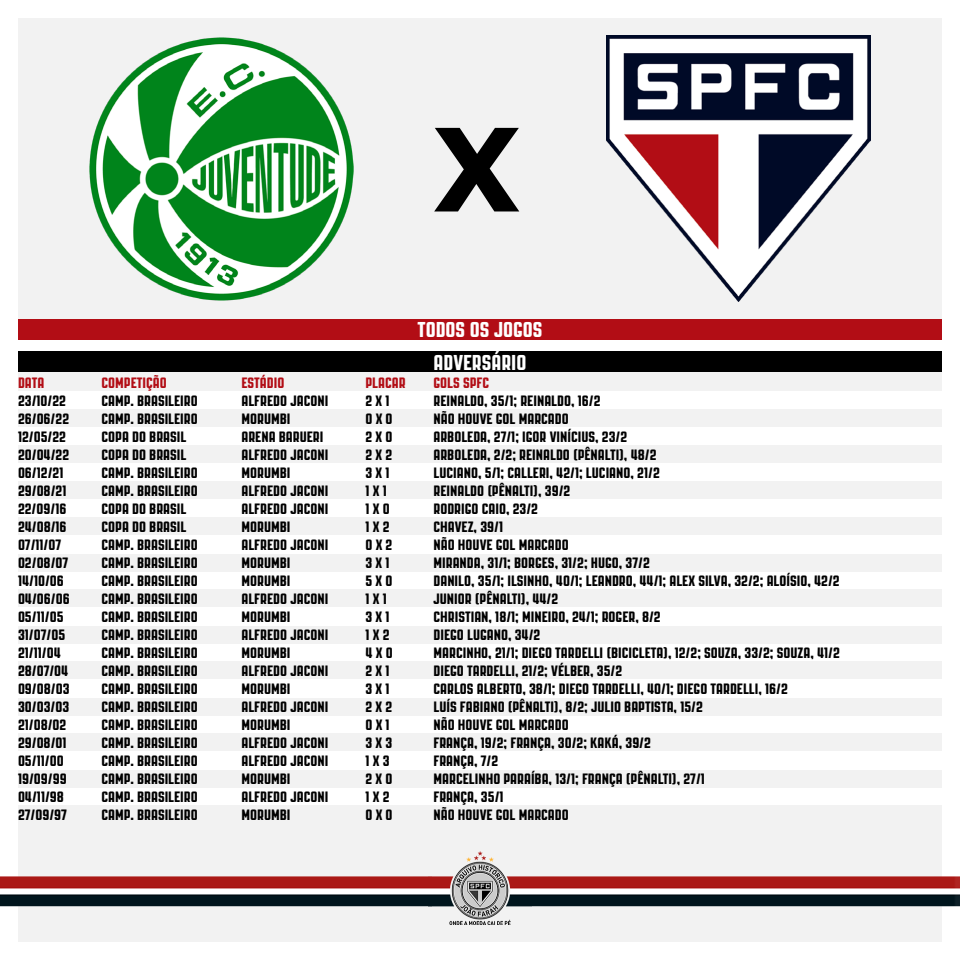
<style>
.page{position:relative;width:960px;height:960px;background:#fff}
.page>*{position:absolute;margin:0;border:0;box-sizing:border-box;transform-origin:0 0}
.t1{font:700 115px "Verdana";color:#000}
.t2{font:21.5px "PAG Revolucion";color:#fff}
.t3{font:15px "PAG Revolucion";color:#000}
.t4{font:15px "PAG Revolucion";color:#b20d15}
</style>
<div class="page">
<div style="left:18px;top:372px;width:924px;height:20px;background:#f2f2f2"></div>
<div style="left:18px;top:391px;width:924px;height:18px;background:#fff"></div>
<div style="left:18px;top:445px;width:924px;height:18px;background:#f2f2f2"></div>
<div style="left:18px;top:589px;width:924px;height:18px;background:#f2f2f2"></div>
<div style="left:18px;top:733px;width:924px;height:18px;background:#f2f2f2"></div>
<div style="left:18px;top:517px;width:924px;height:18px;background:#f2f2f2"></div>
<div style="left:18px;top:661px;width:924px;height:18px;background:#f2f2f2"></div>
<div style="left:18px;top:805px;width:924px;height:18px;background:#f2f2f2"></div>
<div style="left:18px;top:823px;width:924px;height:119px;background:#f2f2f2"></div>
<div style="left:18px;top:409px;width:924px;height:18px;background:#f2f2f2"></div>
<div style="left:18px;top:554px;width:924px;height:18px;background:#f2f2f2"></div>
<div style="left:18px;top:698px;width:924px;height:18px;background:#f2f2f2"></div>
<div style="left:18px;top:481px;width:924px;height:18px;background:#f2f2f2"></div>
<div style="left:18px;top:626px;width:924px;height:18px;background:#f2f2f2"></div>
<div style="left:18px;top:770px;width:924px;height:18px;background:#f2f2f2"></div>
<div style="left:18px;top:18px;width:924px;height:322px;background:#f2f2f2"></div>
<img style="left:0;top:852px;width:960px;height:72px">
<div style="left:18px;top:351px;width:924px;height:21px;background:#000"></div>
<div style="left:18px;top:320px;width:924px;height:20px;background:#b20d15"></div>
<img style="left:607px;top:36px;width:264px;height:266px">
<img style="left:89px;top:37px;width:264px;height:263px">
<h1 class="t1" style="left:433px;top:88px;width:89px">X</h1>
<h2 class="t2" style="left:418px;top:318px;width:126px">TODOS OS JOGOS</h2>
<h2 class="t2" style="left:434px;top:351px;width:94px">ADVERSÁRIO</h2>
<p class="t4" style="left:18px;top:374px;width:28px">DATA</p>
<p class="t4" style="left:102px;top:374px;width:67px">COMPETIÇÃO</p>
<p class="t4" style="left:242px;top:374px;width:44px">ESTÁDIO</p>
<p class="t4" style="left:366px;top:374px;width:42px">PLACAR</p>
<p class="t4" style="left:434px;top:374px;width:57px">GOLS SPFC</p>
<p class="t3" style="left:18px;top:392px;width:50px">23/10/22</p>
<p class="t3" style="left:102px;top:392px;width:98px">CAMP. BRASILEIRO</p>
<p class="t3" style="left:242px;top:392px;width:88px">ALFREDO JACONI</p>
<p class="t3" style="left:366px;top:392px;width:26px">2 X 1</p>
<p class="t3" style="left:434px;top:392px;width:169px">REINALDO, 35/1; REINALDO, 16/2</p>
<p class="t3" style="left:18px;top:410px;width:53px">26/06/22</p>
<p class="t3" style="left:102px;top:410px;width:98px">CAMP. BRASILEIRO</p>
<p class="t3" style="left:242px;top:410px;width:51px">MORUMBI</p>
<p class="t3" style="left:366px;top:410px;width:29px">0 X 0</p>
<p class="t3" style="left:434px;top:410px;width:137px">NÃO HOUVE GOL MARCADO</p>
<p class="t3" style="left:18px;top:428px;width:50px">12/05/22</p>
<p class="t3" style="left:102px;top:428px;width:86px">COPA DO BRASIL</p>
<p class="t3" style="left:242px;top:428px;width:83px">ARENA BARUERI</p>
<p class="t3" style="left:366px;top:428px;width:28px">2 X 0</p>
<p class="t3" style="left:434px;top:428px;width:195px">ARBOLEDA, 27/1; IGOR VINÍCIUS, 23/2</p>
<p class="t3" style="left:18px;top:446px;width:53px">20/04/22</p>
<p class="t3" style="left:102px;top:446px;width:86px">COPA DO BRASIL</p>
<p class="t3" style="left:242px;top:446px;width:88px">ALFREDO JACONI</p>
<p class="t3" style="left:366px;top:446px;width:28px">2 X 2</p>
<p class="t3" style="left:434px;top:446px;width:225px">ARBOLEDA, 2/2; REINALDO (PÊNALTI), 48/2</p>
<p class="t3" style="left:18px;top:464px;width:47px">06/12/21</p>
<p class="t3" style="left:102px;top:464px;width:98px">CAMP. BRASILEIRO</p>
<p class="t3" style="left:242px;top:464px;width:51px">MORUMBI</p>
<p class="t3" style="left:366px;top:464px;width:26px">3 X 1</p>
<p class="t3" style="left:434px;top:464px;width:228px">LUCIANO, 5/1; CALLERI, 42/1; LUCIANO, 21/2</p>
<p class="t3" style="left:18px;top:482px;width:50px">29/08/21</p>
<p class="t3" style="left:102px;top:482px;width:98px">CAMP. BRASILEIRO</p>
<p class="t3" style="left:242px;top:482px;width:88px">ALFREDO JACONI</p>
<p class="t3" style="left:366px;top:482px;width:23px">1 X 1</p>
<p class="t3" style="left:434px;top:482px;width:138px">REINALDO (PÊNALTI), 39/2</p>
<p class="t3" style="left:18px;top:500px;width:50px">22/09/16</p>
<p class="t3" style="left:102px;top:500px;width:86px">COPA DO BRASIL</p>
<p class="t3" style="left:242px;top:500px;width:88px">ALFREDO JACONI</p>
<p class="t3" style="left:366px;top:500px;width:26px">1 X 0</p>
<p class="t3" style="left:434px;top:500px;width:106px">RODRIGO CAIO, 23/2</p>
<p class="t3" style="left:18px;top:518px;width:50px">24/08/16</p>
<p class="t3" style="left:102px;top:518px;width:86px">COPA DO BRASIL</p>
<p class="t3" style="left:242px;top:518px;width:51px">MORUMBI</p>
<p class="t3" style="left:366px;top:518px;width:26px">1 X 2</p>
<p class="t3" style="left:434px;top:518px;width:71px">CHAVEZ, 39/1</p>
<p class="t3" style="left:18px;top:536px;width:45px">07/11/07</p>
<p class="t3" style="left:102px;top:536px;width:98px">CAMP. BRASILEIRO</p>
<p class="t3" style="left:242px;top:536px;width:88px">ALFREDO JACONI</p>
<p class="t3" style="left:366px;top:536px;width:28px">0 X 2</p>
<p class="t3" style="left:434px;top:536px;width:137px">NÃO HOUVE GOL MARCADO</p>
<p class="t3" style="left:18px;top:554px;width:52px">02/08/07</p>
<p class="t3" style="left:102px;top:554px;width:98px">CAMP. BRASILEIRO</p>
<p class="t3" style="left:242px;top:554px;width:51px">MORUMBI</p>
<p class="t3" style="left:366px;top:554px;width:26px">3 X 1</p>
<p class="t3" style="left:434px;top:554px;width:218px">MIRANDA, 31/1; BORGES, 31/2; HUGO, 37/2</p>
<p class="t3" style="left:18px;top:572px;width:47px">14/10/06</p>
<p class="t3" style="left:102px;top:572px;width:98px">CAMP. BRASILEIRO</p>
<p class="t3" style="left:242px;top:572px;width:51px">MORUMBI</p>
<p class="t3" style="left:366px;top:572px;width:29px">5 X 0</p>
<p class="t3" style="left:434px;top:572px;width:408px">DANILO, 35/1; ILSINHO, 40/1; LEANDRO, 44/1; ALEX SILVA, 32/2; ALOÍSIO, 42/2</p>
<p class="t3" style="left:18px;top:590px;width:53px">04/06/06</p>
<p class="t3" style="left:102px;top:590px;width:98px">CAMP. BRASILEIRO</p>
<p class="t3" style="left:242px;top:590px;width:88px">ALFREDO JACONI</p>
<p class="t3" style="left:366px;top:590px;width:23px">1 X 1</p>
<p class="t3" style="left:434px;top:590px;width:126px">JUNIOR (PÊNALTI), 44/2</p>
<p class="t3" style="left:18px;top:608px;width:47px">05/11/05</p>
<p class="t3" style="left:102px;top:608px;width:98px">CAMP. BRASILEIRO</p>
<p class="t3" style="left:242px;top:608px;width:51px">MORUMBI</p>
<p class="t3" style="left:366px;top:608px;width:26px">3 X 1</p>
<p class="t3" style="left:434px;top:608px;width:229px">CHRISTIAN, 18/1; MINEIRO, 24/1; ROGER, 8/2</p>
<p class="t3" style="left:18px;top:626px;width:49px">31/07/05</p>
<p class="t3" style="left:102px;top:626px;width:98px">CAMP. BRASILEIRO</p>
<p class="t3" style="left:242px;top:626px;width:88px">ALFREDO JACONI</p>
<p class="t3" style="left:366px;top:626px;width:26px">1 X 2</p>
<p class="t3" style="left:434px;top:626px;width:108px">DIEGO LUGANO, 34/2</p>
<p class="t3" style="left:18px;top:644px;width:44px">21/11/04</p>
<p class="t3" style="left:102px;top:644px;width:98px">CAMP. BRASILEIRO</p>
<p class="t3" style="left:242px;top:644px;width:51px">MORUMBI</p>
<p class="t3" style="left:366px;top:644px;width:29px">4 X 0</p>
<p class="t3" style="left:434px;top:644px;width:408px">MARCINHO, 21/1; DIEGO TARDELLI (BICICLETA), 12/2; SOUZA, 33/2; SOUZA, 41/2</p>
<p class="t3" style="left:18px;top:662px;width:52px">28/07/04</p>
<p class="t3" style="left:102px;top:662px;width:98px">CAMP. BRASILEIRO</p>
<p class="t3" style="left:242px;top:662px;width:88px">ALFREDO JACONI</p>
<p class="t3" style="left:366px;top:662px;width:26px">2 X 1</p>
<p class="t3" style="left:434px;top:662px;width:190px">DIEGO TARDELLI, 21/2; VÉLBER, 35/2</p>
<p class="t3" style="left:18px;top:680px;width:53px">09/08/03</p>
<p class="t3" style="left:102px;top:680px;width:98px">CAMP. BRASILEIRO</p>
<p class="t3" style="left:242px;top:680px;width:51px">MORUMBI</p>
<p class="t3" style="left:366px;top:680px;width:26px">3 X 1</p>
<p class="t3" style="left:434px;top:680px;width:356px">CARLOS ALBERTO, 38/1; DIEGO TARDELLI, 40/1; DIEGO TARDELLI, 16/2</p>
<p class="t3" style="left:18px;top:698px;width:53px">30/03/03</p>
<p class="t3" style="left:102px;top:698px;width:98px">CAMP. BRASILEIRO</p>
<p class="t3" style="left:242px;top:698px;width:88px">ALFREDO JACONI</p>
<p class="t3" style="left:366px;top:698px;width:28px">2 X 2</p>
<p class="t3" style="left:434px;top:698px;width:271px">LUÍS FABIANO (PÊNALTI), 8/2; JULIO BAPTISTA, 15/2</p>
<p class="t3" style="left:18px;top:716px;width:50px">21/08/02</p>
<p class="t3" style="left:102px;top:716px;width:98px">CAMP. BRASILEIRO</p>
<p class="t3" style="left:242px;top:716px;width:51px">MORUMBI</p>
<p class="t3" style="left:366px;top:716px;width:26px">0 X 1</p>
<p class="t3" style="left:434px;top:716px;width:137px">NÃO HOUVE GOL MARCADO</p>
<p class="t3" style="left:18px;top:734px;width:50px">29/08/01</p>
<p class="t3" style="left:102px;top:734px;width:98px">CAMP. BRASILEIRO</p>
<p class="t3" style="left:242px;top:734px;width:88px">ALFREDO JACONI</p>
<p class="t3" style="left:366px;top:734px;width:28px">3 X 3</p>
<p class="t3" style="left:434px;top:734px;width:219px">FRANÇA, 19/2; FRANÇA, 30/2; KAKÁ, 39/2</p>
<p class="t3" style="left:18px;top:752px;width:47px">05/11/00</p>
<p class="t3" style="left:102px;top:752px;width:98px">CAMP. BRASILEIRO</p>
<p class="t3" style="left:242px;top:752px;width:88px">ALFREDO JACONI</p>
<p class="t3" style="left:366px;top:752px;width:26px">1 X 3</p>
<p class="t3" style="left:434px;top:752px;width:66px">FRANÇA, 7/2</p>
<p class="t3" style="left:18px;top:770px;width:50px">19/09/99</p>
<p class="t3" style="left:102px;top:770px;width:98px">CAMP. BRASILEIRO</p>
<p class="t3" style="left:242px;top:770px;width:51px">MORUMBI</p>
<p class="t3" style="left:366px;top:770px;width:28px">2 X 0</p>
<p class="t3" style="left:434px;top:770px;width:273px">MARCELINHO PARAÍBA, 13/1; FRANÇA (PÊNALTI), 27/1</p>
<p class="t3" style="left:18px;top:788px;width:47px">04/11/98</p>
<p class="t3" style="left:102px;top:788px;width:98px">CAMP. BRASILEIRO</p>
<p class="t3" style="left:242px;top:788px;width:88px">ALFREDO JACONI</p>
<p class="t3" style="left:366px;top:788px;width:26px">1 X 2</p>
<p class="t3" style="left:434px;top:788px;width:72px">FRANÇA, 35/1</p>
<p class="t3" style="left:18px;top:806px;width:50px">27/09/97</p>
<p class="t3" style="left:102px;top:806px;width:98px">CAMP. BRASILEIRO</p>
<p class="t3" style="left:242px;top:806px;width:51px">MORUMBI</p>
<p class="t3" style="left:366px;top:806px;width:29px">0 X 0</p>
<p class="t3" style="left:434px;top:806px;width:137px">NÃO HOUVE GOL MARCADO</p>
</div>
